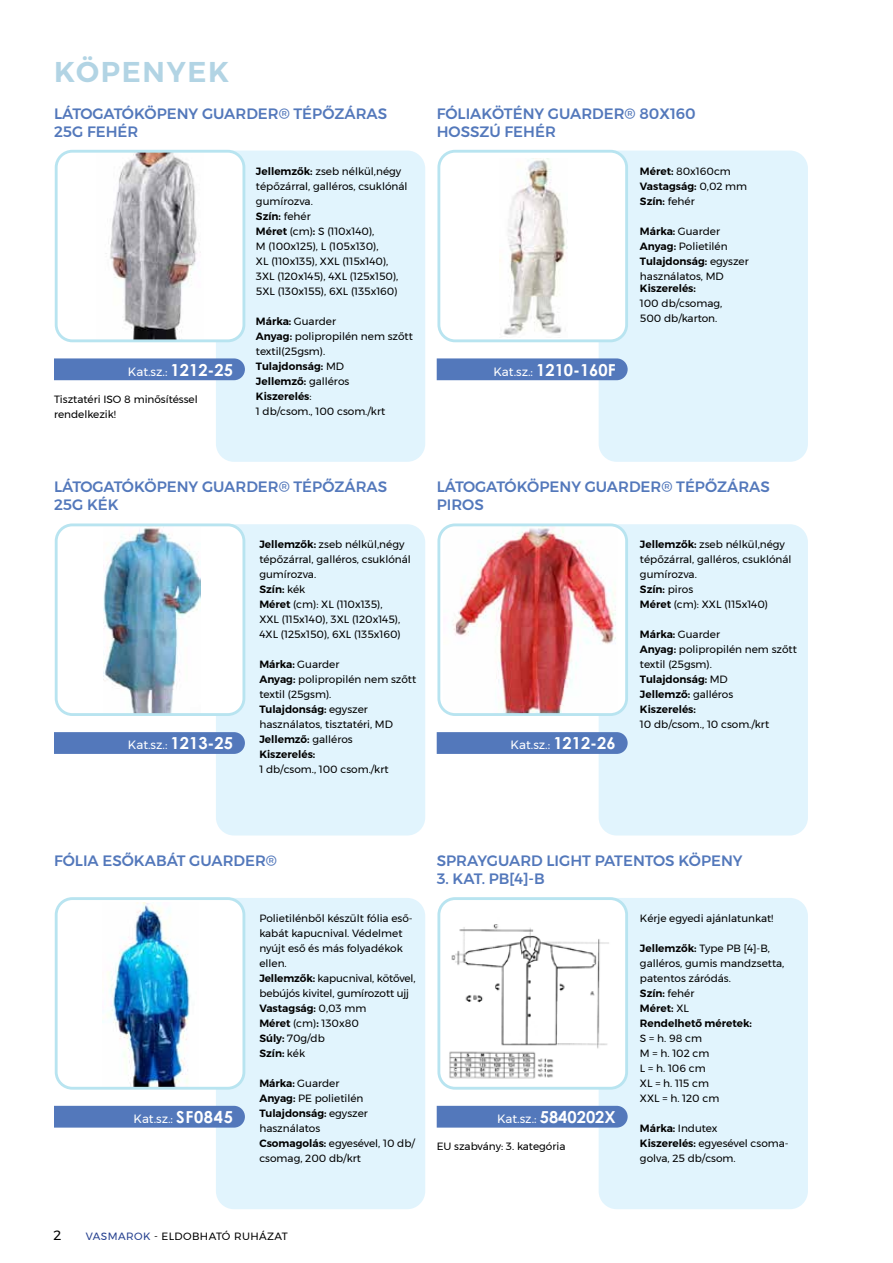
<style>
.page{position:relative;width:893px;height:1263px;background:#fff}
.page>*{position:absolute;margin:0;border:0;box-sizing:border-box;transform-origin:0 0}
.t1{font:600 28.5px "Montserrat";letter-spacing:.06em;color:#b2d4e4}
.t2{font:700 16.5px "Century Gothic";color:#fff}
.t3{font:500 15px/18px "Montserrat";color:#5378bb}
.t4{font:13.5px "Montserrat";color:#000}
.t5{font:12px "Montserrat";color:#fff}
.t6{font:10.5px/15px "Montserrat";color:#000}
.t7{font:600 10.5px/15px "Montserrat";color:#000}
.t8{font:10.5px "Montserrat";letter-spacing:.04em;color:#000}
.s1{font-family:"Century Gothic";font-weight:700;font-size:16.5px}
.s2{font-weight:600}
.s3{font-family:"Montserrat";font-weight:400;font-size:12px}
.s4{font-weight:400}
.s5{color:#25408f}
</style>
<div class="page">
<div style="left:216px;top:151px;width:209px;height:311px;background:#e1f4fd;border-radius:18px"></div>
<div style="left:56px;top:151px;width:188px;height:190px;background:#fff;border-radius:16px"></div>
<img style="left:106px;top:154px;width:95px;height:184px">
<div style="left:55px;top:150px;width:190px;height:192px;border:3px solid #b8e4f0;border-radius:16px"></div>
<div style="left:54px;top:358px;width:191px;height:22px;background:#5378bb"></div>
<div style="left:599px;top:151px;width:209px;height:311px;background:#e1f4fd;border-radius:18px"></div>
<div style="left:439px;top:151px;width:188px;height:190px;background:#fff;border-radius:16px"></div>
<img style="left:499px;top:158px;width:68px;height:177px">
<div style="left:437px;top:150px;width:191px;height:192px;border:3px solid #b8e4f0;border-radius:16px"></div>
<div style="left:437px;top:358px;width:191px;height:22px;background:#5378bb"></div>
<div style="left:216px;top:898px;width:209px;height:311px;background:#e1f4fd;border-radius:18px"></div>
<div style="left:56px;top:898px;width:188px;height:190px;background:#fff;border-radius:16px"></div>
<img style="left:102px;top:902px;width:89px;height:184px">
<div style="left:55px;top:897px;width:190px;height:193px;border:3px solid #b8e4f0;border-radius:16px"></div>
<div style="left:54px;top:1106px;width:191px;height:21px;background:#5378bb"></div>
<div style="left:599px;top:898px;width:209px;height:311px;background:#e1f4fd;border-radius:18px"></div>
<div style="left:439px;top:898px;width:188px;height:190px;background:#fff;border-radius:16px"></div>
<img style="left:449px;top:924px;width:160px;height:155px">
<div style="left:437px;top:897px;width:191px;height:193px;border:3px solid #b8e4f0;border-radius:16px"></div>
<div style="left:437px;top:1106px;width:191px;height:21px;background:#5378bb"></div>
<div style="left:216px;top:524px;width:209px;height:311px;background:#e1f4fd;border-radius:18px"></div>
<div style="left:56px;top:525px;width:188px;height:189px;background:#fff;border-radius:16px"></div>
<img style="left:104px;top:528px;width:96px;height:184px">
<div style="left:55px;top:523px;width:190px;height:193px;border:3px solid #b8e4f0;border-radius:16px"></div>
<svg style="left:54px;top:732px;width:191px;height:22px;background:#567abc"></svg>
<div style="left:599px;top:524px;width:209px;height:311px;background:#e1f4fd;border-radius:18px"></div>
<div style="left:439px;top:525px;width:188px;height:189px;background:#fff;border-radius:16px"></div>
<img style="left:443px;top:527px;width:175px;height:185px">
<div style="left:437px;top:523px;width:191px;height:193px;border:3px solid #b8e4f0;border-radius:16px"></div>
<svg style="left:437px;top:732px;width:191px;height:22px;background:#567abc"></svg>
<h1 class="t1" style="left:54px;top:49px;width:177px">KÖPENYEK</h1>
<h3 class="t3" style="left:54px;top:104px;width:335px">LÁTOGATÓKÖPENY GUARDER® TÉPŐZÁRAS<br>25G FEHÉR</h3>
<p class="t5" style="left:128px;top:362px;width:107px">Kat.sz.: <span class="s1">1212-25</span></p>
<p class="t6" style="left:54px;top:392px;width:145px">Tisztatéri ISO 8 minősítéssel rendelkezik!</p>
<p class="t6" style="left:256px;top:163px;width:153px"><span class="s2">Jellemzők:</span> zseb nélkül,négy tépőzárral, galléros, csuklónál gumírozva.<br><span class="s2">Szín:</span> fehér<br><span class="s2">Méret</span> (cm)<span class="s2">:</span> S (110x140),<br>M (100x125), L (105x130),<br>XL (110x135), XXL (115x140),<br>3XL (120x145), 4XL (125x150),<br>5XL (130x155), 6XL (135x160)</p>
<p class="t6" style="left:256px;top:313px;width:158px"><span class="s2">Márka:</span> Guarder<br><span class="s2">Anyag:</span> polipropilén nem szőtt textil(25gsm).<br><span class="s2">Tulajdonság:</span> MD<br><span class="s2">Jellemző:</span> galléros<br><span class="s2">Kiszerelés</span>:<br>1 db/csom., 100 csom./krt</p>
<h3 class="t3" style="left:437px;top:104px;width:261px">FÓLIAKÖTÉNY GUARDER® 80X160<br>HOSSZÚ FEHÉR</h3>
<h2 class="t2" style="left:493px;top:357px;width:124px"><span class="s3">Kat.sz.:</span> 1210-160F</h2>
<p class="t7" style="left:640px;top:163px;width:109px">Méret: <span class="s4">80x160cm<br></span>Vastagság: <span class="s4">0,02 mm<br></span>Szín: <span class="s4">fehér</span></p>
<p class="t6" style="left:640px;top:223px;width:110px"><span class="s2">Márka:</span> Guarder<br><span class="s2">Anyag:</span> Polietilén<br><span class="s2">Tulajdonság:</span> egyszer használatos, MD</p>
<p class="t7" style="left:640px;top:281px;width:58px">Kiszerelés:</p>
<p class="t6" style="left:640px;top:296px;width:84px">100 db/csomag,<br>500 db/karton.</p>
<h3 class="t3" style="left:54px;top:478px;width:335px">LÁTOGATÓKÖPENY GUARDER® TÉPŐZÁRAS<br>25G KÉK</h3>
<h3 class="t3" style="left:437px;top:478px;width:335px">LÁTOGATÓKÖPENY GUARDER® TÉPŐZÁRAS<br>PIROS</h3>
<p class="t5" style="left:128px;top:736px;width:107px">Kat.sz.: <span class="s1">1213-25</span></p>
<p class="t6" style="left:259px;top:537px;width:153px"><span class="s2">Jellemzők:</span> zseb nélkül,négy tépőzárral, galléros, csuklónál gumírozva.<br><span class="s2">Szín:</span> kék<br><span class="s2">Méret</span> (cm): XL (110x135),<br>XXL (115x140), 3XL (120x145),<br>4XL (125x150), 6XL (135x160)</p>
<p class="t6" style="left:259px;top:657px;width:158px"><span class="s2">Márka:</span> Guarder<br><span class="s2">Anyag:</span> polipropilén nem szőtt textil (25gsm).<br><span class="s2">Tulajdonság:</span> egyszer használatos, tisztatéri, MD<br><span class="s2">Jellemző:</span> galléros<br><span class="s2">Kiszerelés:</span></p>
<p class="t6" style="left:259px;top:762px;width:131px">1 db/csom., 100 csom./krt</p>
<p class="t5" style="left:511px;top:736px;width:107px">Kat.sz.: <span class="s1">1212-26</span></p>
<p class="t6" style="left:640px;top:537px;width:153px"><span class="s2">Jellemzők:</span> zseb nélkül,négy tépőzárral, galléros, csuklónál gumírozva.<br><span class="s2">Szín:</span> piros<br><span class="s2">Méret</span> (cm): XXL (115x140)</p>
<p class="t6" style="left:640px;top:627px;width:158px"><span class="s2">Márka:</span> Guarder<br><span class="s2">Anyag:</span> polipropilén nem szőtt textil (25gsm).<br><span class="s2">Tulajdonság:</span> MD<br><span class="s2">Jellemző:</span> galléros<br><span class="s2">Kiszerelés:</span></p>
<p class="t6" style="left:640px;top:717px;width:131px">10 db/csom., 10 csom./krt</p>
<h3 class="t3" style="left:54px;top:852px;width:225px">FÓLIA ESŐKABÁT GUARDER®</h3>
<h3 class="t3" style="left:437px;top:852px;width:307px">SPRAYGUARD LIGHT PATENTOS KÖPENY</h3>
<h3 class="t3" style="left:437px;top:870px;width:110px">3. KAT. PB[4]-B</h3>
<p class="t5" style="left:134px;top:1109px;width:101px">Kat.sz.: <span class="s1">SF0845</span></p>
<p class="t6" style="left:259px;top:910px;width:158px">Polietilénből készült fólia eső&shy;kabát kapucnival. Védelmet nyújt eső és más folyadékok ellen.<br><span class="s2">Jellemzők:</span> kapucnival, kötővel, bebújós kivitel, gumírozott ujj<br><span class="s2">Vastagság:</span> 0,03 mm<br><span class="s2">Méret</span> (cm)<span class="s2">:</span> 130x80<br><span class="s2">Súly:</span> 70g/db<br><span class="s2">Szín:</span> kék</p>
<p class="t6" style="left:259px;top:1075px;width:157px"><span class="s2">Márka:</span> Guarder<br><span class="s2">Anyag:</span> PE polietilén<br><span class="s2">Tulajdonság:</span> egyszer használatos<br><span class="s2">Csomagolás:</span> egyesével, 10 db/ csomag, 200 db/krt</p>
<p class="t5" style="left:497px;top:1109px;width:120px">Kat.sz.: <span class="s1">5840202X</span></p>
<p class="t6" style="left:437px;top:1139px;width:130px">EU szabvány: 3. kategória</p>
<p class="t6" style="left:640px;top:910px;width:135px">Kérje egyedi ajánlatunkat!</p>
<p class="t6" style="left:640px;top:940px;width:146px"><span class="s2">Jellemzők:</span> Type PB [4]-B, galléros, gumis mandzsetta, patentos záródás.<br><span class="s2">Szín:</span> fehér<br><span class="s2">Méret:</span> XL<br><span class="s2">Rendelhető méretek:</span></p>
<p class="t6" style="left:640px;top:1030px;width:81px">S = h. 98 cm<br>M = h. 102 cm<br>L = h. 106 cm<br>XL = h. 115 cm<br>XXL = h. 120 cm</p>
<p class="t6" style="left:640px;top:1120px;width:150px"><span class="s2">Márka:</span> Indutex<br><span class="s2">Kiszerelés:</span> egyesével csoma&shy;golva, 25 db/csom.</p>
<p class="t4" style="left:54px;top:1224px;width:9px">2</p>
<p class="t8" style="left:86px;top:1228px;width:204px"><span class="s5">VASMAROK</span> - ELDOBHATÓ RUHÁZAT</p>
</div>
